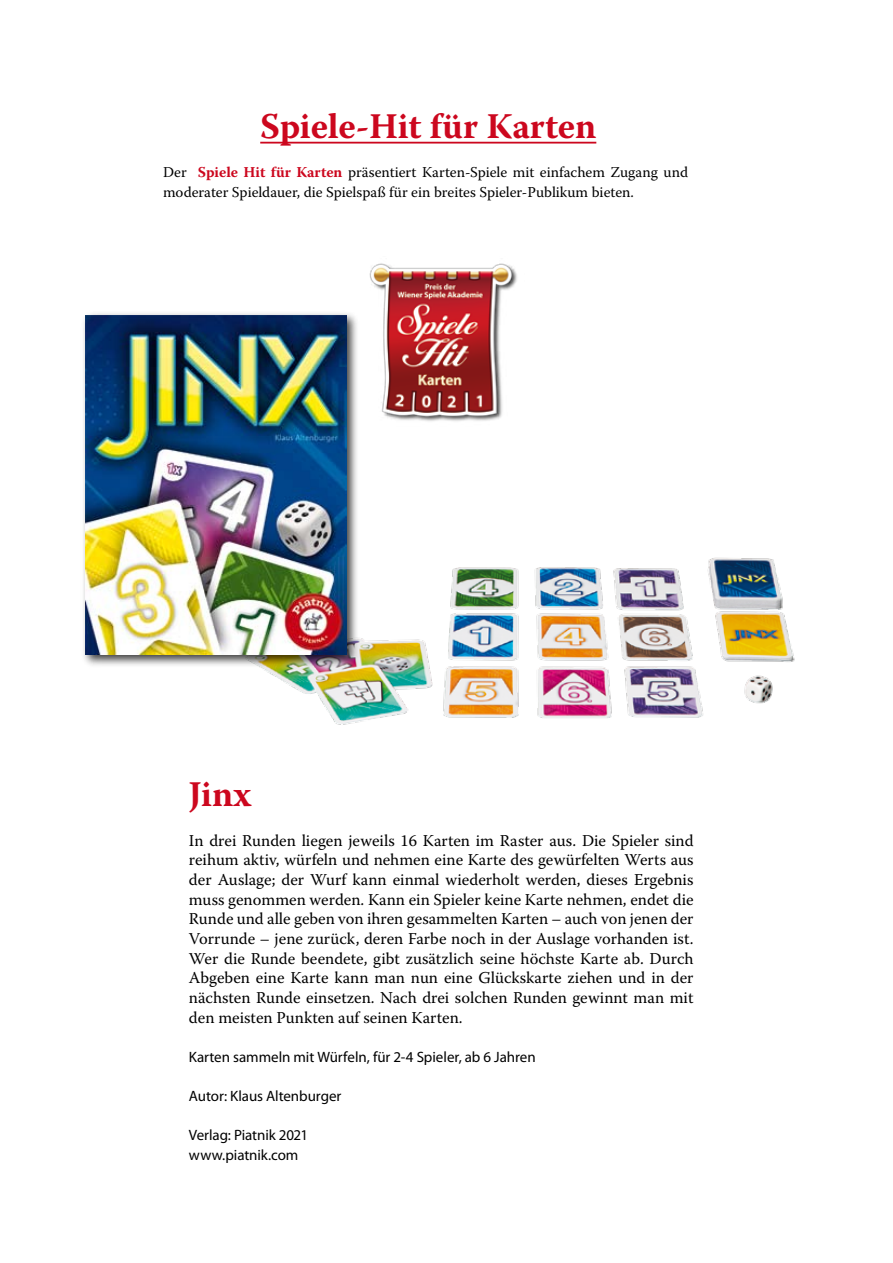
<style>
.page{position:relative;width:893px;height:1263px;background:#fff}
.page>*{position:absolute;margin:0;border:0;box-sizing:border-box;transform-origin:0 0}
.t1{font:700 36px "Warnock Pro";letter-spacing:-.005em;color:#cc071e}
.t2{font:16.5px/19.6px "Warnock Pro";color:#000;text-align:justify}
.t3{font:15px/19.6px "Warnock Pro";color:#000}
.t4{font:15px/19.6px "Myriad Pro";letter-spacing:-.005em;color:#000}
.s1{font-weight:700;color:#cc071e}
</style>
<div class="page">
<img style="left:264px;top:557px;width:531px;height:168px">
<hr style="left:260px;top:142px;width:336px;height:2px;background:#cc071e">
<img style="left:369px;top:263px;width:148px;height:158px">
<div style="left:80px;top:310px;width:281px;height:359px;background:#000;opacity:.75"></div>
<img style="left:85px;top:315px;width:261px;height:340px">
<h1 class="t1" style="left:260px;top:105px;width:338px">Spiele-Hit für Karten</h1>
<p class="t3" style="left:163px;top:162px;width:527px">Der <span class="s1">Spiele Hit für Karten</span> präsentiert Karten-Spiele mit einfachem Zugang und moderater Spieldauer, die Spielspaß für ein breites Spieler-Publikum bieten.</p>
<h1 class="t1" style="left:189px;top:773px;width:64px">Jinx</h1>
<p class="t2" style="left:189px;top:830px;width:506px">In drei Runden liegen jeweils 16 Karten im Raster aus. Die Spieler sind reihum aktiv, würfeln und nehmen eine Karte des gewürfelten Werts aus der Auslage; der Wurf kann einmal wiederholt werden, dieses Ergebnis muss genommen werden. Kann ein Spieler keine Karte nehmen, endet die Runde und alle geben von ihren gesammelten Karten – auch von jenen der Vorrunde – jene zurück, deren Farbe noch in der Auslage vorhanden ist.<br>Wer die Runde beendete, gibt zusätzlich seine höchste Karte ab. Durch Abgeben eine Karte kann man nun eine Glückskarte ziehen und in der nächsten Runde einsetzen. Nach drei solchen Runden gewinnt man mit den meisten Punkten auf seinen Karten.</p>
<p class="t4" style="left:189px;top:1047px;width:348px">Karten sammeln mit Würfeln, für 2-4 Spieler, ab 6 Jahren</p>
<p class="t4" style="left:189px;top:1086px;width:154px">Autor: Klaus Altenburger</p>
<p class="t4" style="left:189px;top:1125px;width:121px">Verlag: Piatnik 2021 www.piatnik.com</p>
</div>
